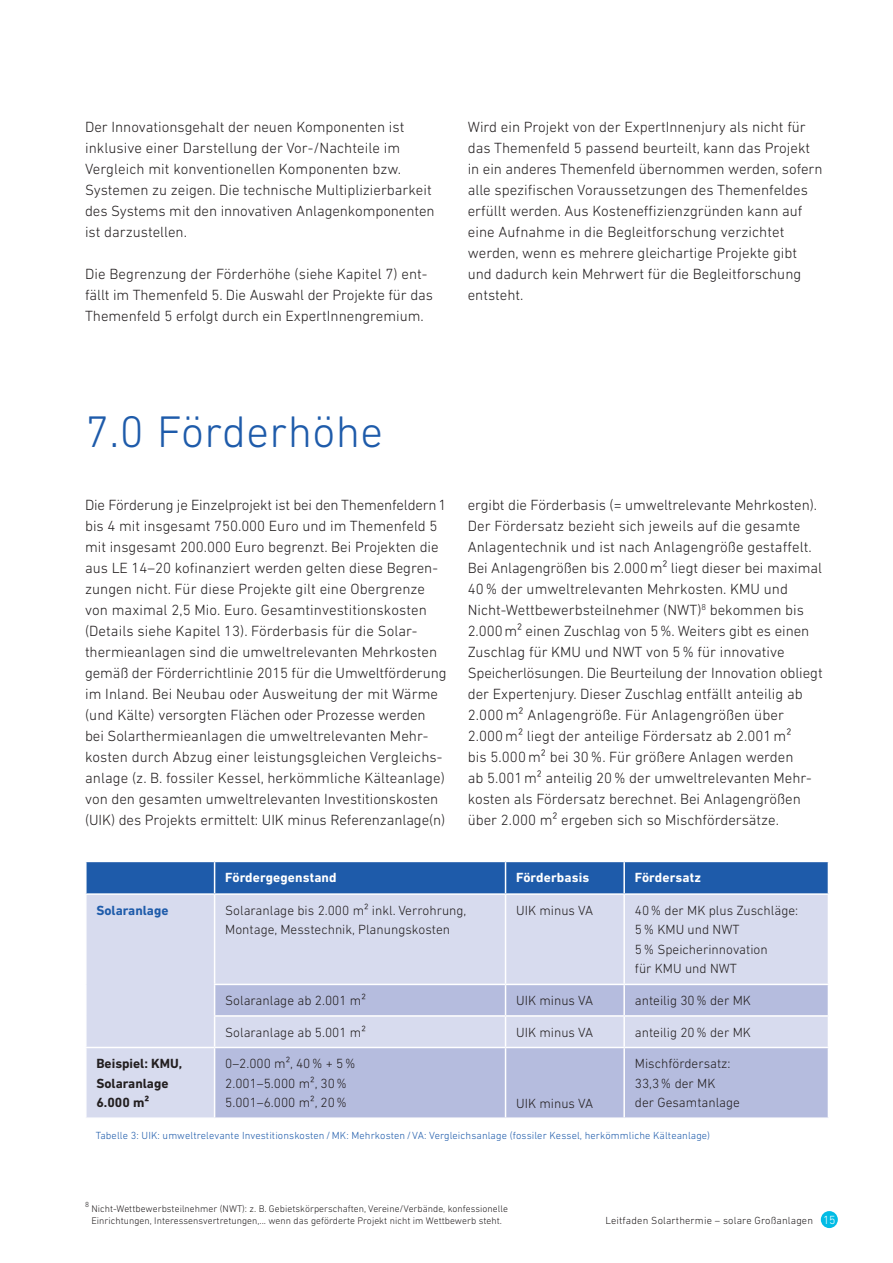
<style>
.page{position:relative;width:893px;height:1263px;background:#fff}
.page>*{position:absolute;margin:0;border:0;box-sizing:border-box;transform-origin:0 0}
.t1{font:300 45px "DIN Next LT Pro";letter-spacing:.01em;color:#1e5baa}
.t2{font:300 15px/21px "DIN Next LT Pro";color:#231f20}
.t3{font:300 13.5px/19.5px "DIN Next LT Pro";color:#231f20}
.t4{font:700 13.5px "DIN Next LT Pro";letter-spacing:.01em;color:#fff}
.t5{font:700 13.5px/19.5px "DIN Next LT Pro";color:#231f20}
.t6{font:700 13.5px "DIN Next LT Pro";color:#1e5baa}
.t7{font:300 10.5px "DIN Next LT Pro";letter-spacing:.01em;color:#1e5baa}
.t8{font:300 10.5px "DIN Next LT Pro";letter-spacing:.015em;color:#231f20}
.t9{font:300 9.75px/12px "DIN Next LT Pro";letter-spacing:.005em;color:#231f20}
.t10{font:300 7.5px "DIN Next LT Pro";color:#231f20}
.s1{font-size:12px;color:#fff}
</style>
<div class="page">
<div style="left:821px;top:1211px;width:17px;height:17px;background:#02bce5;border-radius:50%"></div>
<div style="left:87px;top:862px;width:741px;height:31px;background:#1e5baa"></div>
<div style="left:87px;top:895px;width:741px;height:222px;background:#d7dbee"></div>
<svg style="left:215px;top:985px;width:613px;height:132px;fill:#b5bcde"></svg>
<hr style="left:505px;top:862px;width:1px;height:31px;background:#fff">
<hr style="left:623px;top:862px;width:2px;height:31px;background:#fff">
<hr style="left:505px;top:895px;width:1px;height:89px;background:#fff">
<hr style="left:623px;top:895px;width:2px;height:89px;background:#fff">
<hr style="left:214px;top:984px;width:292px;height:1px;background:#fff">
<hr style="left:506px;top:984px;width:118px;height:1px;background:#fff">
<hr style="left:505px;top:985px;width:1px;height:30px;background:#fff">
<hr style="left:624px;top:984px;width:205px;height:1px;background:#fff">
<hr style="left:623px;top:985px;width:2px;height:30px;background:#fff">
<hr style="left:214px;top:1015px;width:292px;height:2px;background:#fff">
<hr style="left:506px;top:1015px;width:118px;height:2px;background:#fff">
<hr style="left:505px;top:1017px;width:1px;height:30px;background:#fff">
<hr style="left:624px;top:1015px;width:205px;height:2px;background:#fff">
<hr style="left:623px;top:1017px;width:2px;height:30px;background:#fff">
<hr style="left:214px;top:862px;width:1px;height:31px;background:#fff">
<hr style="left:214px;top:895px;width:1px;height:89px;background:#fff">
<hr style="left:214px;top:985px;width:1px;height:30px;background:#fff">
<hr style="left:214px;top:1017px;width:1px;height:30px;background:#fff">
<hr style="left:214px;top:1048px;width:1px;height:69px;background:#fff">
<hr style="left:85px;top:1047px;width:130px;height:1px;background:#fff">
<hr style="left:215px;top:1047px;width:291px;height:1px;background:#fff">
<hr style="left:506px;top:1047px;width:118px;height:1px;background:#fff">
<hr style="left:624px;top:1047px;width:205px;height:1px;background:#fff">
<hr style="left:505px;top:1048px;width:1px;height:69px;background:#fff">
<hr style="left:623px;top:1048px;width:2px;height:69px;background:#fff">
<p class="t2" style="left:85px;top:116px;width:351px">Der Innovationsgehalt der neuen Komponenten ist inklusive einer Darstellung der Vor-/Nachteile im Vergleich mit konventionellen Komponenten bzw.<br>Systemen zu zeigen. Die technische Multiplizierbarkeit des Systems mit den innovativen Anlagenkomponenten ist darzustellen.</p>
<p class="t2" style="left:85px;top:263px;width:350px">Die Begrenzung der Förderhöhe (siehe Kapitel 7) ent&shy;fällt im Themenfeld 5. Die Auswahl der Projekte für das<br>Themenfeld 5 erfolgt durch ein ExpertInnengremium.</p>
<p class="t2" style="left:468px;top:116px;width:356px">Wird ein Projekt von der ExpertInnenjury als nicht für das Themenfeld 5 passend beurteilt, kann das Projekt in ein anderes Themenfeld übernommen werden, sofern alle spezifischen Voraussetzungen des Themenfeldes erfüllt werden. Aus Kosteneffizienzgründen kann auf eine Aufnahme in die Begleitforschung verzichtet werden, wenn es mehrere gleichartige Projekte gibt und dadurch kein Mehrwert für die Begleitforschung entsteht.</p>
<h1 class="t1" style="left:85px;top:406px;width:300px">7.0 Förderhöhe</h1>
<p class="t2" style="left:85px;top:494px;width:363px">Die Förderung je Einzelprojekt ist bei den Themenfeldern1 bis 4 mit insgesamt 750.000 Euro und im Themenfeld 5 mit insgesamt 200.000 Euro begrenzt. Bei Projekten die aus LE 14–20 kofinanziert werden gelten diese Begren&shy;zungen nicht. Für diese Projekte gilt eine Obergrenze von maximal 2,5 Mio. Euro. Gesamtinvestitionskosten (Details siehe Kapitel 13). Förderbasis für die Solar&shy;thermieanlagen sind die umweltrelevanten Mehrkosten gemäß der Förderrichtlinie 2015 für die Umweltförderung im Inland. Bei Neubau oder Ausweitung der mit Wärme (und Kälte) versorgten Flächen oder Prozesse werden bei Solarthermieanlagen die umweltrelevanten Mehr&shy;kosten durch Abzug einer leistungsgleichen Vergleichs&shy;anlage (z. B. fossiler Kessel, herkömmliche Kälteanlage) von den gesamten umweltrelevanten Investitionskosten (UIK) des Projekts ermittelt: UIK minus Referenzanlage(n)</p>
<p class="t2" style="left:468px;top:494px;width:356px">ergibt die Förderbasis (= umweltrelevante Mehrkosten).<br>Der Fördersatz bezieht sich jeweils auf die gesamte Anlagentechnik und ist nach Anlagengröße gestaffelt.<br>Bei Anlagengrößen bis 2.000m² liegt dieser bei maximal 40% der umweltrelevanten Mehrkosten. KMU und Nicht-Wettbewerbsteilnehmer (NWT)<sup>8</sup> bekommen bis 2.000m² einen Zuschlag von 5%. Weiters gibt es einen Zuschlag für KMU und NWT von 5% für innovative Speicherlösungen. Die Beurteilung der Innovation obliegt der Expertenjury. Dieser Zuschlag entfällt anteilig ab 2.000 m² Anlagengröße. Für Anlagengrößen über 2.000m² liegt der anteilige Fördersatz ab 2.001m²<br>bis 5.000m² bei 30%. Für größere Anlagen werden<br>ab 5.001m² anteilig 20% der umweltrelevanten Mehr&shy;kosten als Fördersatz berechnet. Bei Anlagengrößen über 2.000 m² ergeben sich so Mischfördersätze.</p>
<p class="t4" style="left:225px;top:870px;width:113px">Fördergegenstand</p>
<p class="t4" style="left:516px;top:870px;width:75px">Förderbasis</p>
<p class="t4" style="left:635px;top:870px;width:68px">Fördersatz</p>
<p class="t6" style="left:96px;top:902px;width:74px">Solaranlage</p>
<p class="t3" style="left:225px;top:900px;width:243px">Solaranlage bis 2.000 m² inkl. Verrohrung,<br>Montage, Messtechnik, Planungskosten</p>
<p class="t3" style="left:516px;top:900px;width:78px">UIK minus VA</p>
<p class="t3" style="left:635px;top:900px;width:165px">40% der MK plus Zuschläge:<br>5% KMU und NWT<br>5% Speicherinnovation<br>für KMU und NWT</p>
<p class="t3" style="left:225px;top:991px;width:142px">Solaranlage ab 2.001 m²</p>
<p class="t3" style="left:516px;top:991px;width:78px">UIK minus VA</p>
<p class="t3" style="left:635px;top:991px;width:118px">anteilig 30% der MK</p>
<p class="t3" style="left:225px;top:1022px;width:142px">Solaranlage ab 5.001 m²</p>
<p class="t3" style="left:516px;top:1022px;width:78px">UIK minus VA</p>
<p class="t3" style="left:635px;top:1022px;width:118px">anteilig 20% der MK</p>
<p class="t5" style="left:96px;top:1054px;width:87px">Beispiel: KMU,<br>Solaranlage<br>6.000 m²</p>
<p class="t3" style="left:225px;top:1054px;width:132px">0–2.000 m², 40% + 5%<br>2.001–5.000 m², 30%<br>5.001–6.000 m², 20%</p>
<p class="t3" style="left:635px;top:1054px;width:107px">Mischfördersatz:<br>33,3% der MK<br>der Gesamtanlage</p>
<p class="t7" style="left:96px;top:1129px;width:616px">Tabelle 3: UIK: umweltrelevante Investitionskosten /MK: Mehrkosten /VA: Vergleichsanlage (fossiler Kessel, herkömmliche Kälteanlage)</p>
<p class="t3" style="left:516px;top:1093px;width:78px">UIK minus VA</p>
<p class="t10" style="left:85px;top:1200px;width:5px">8</p>
<p class="t9" style="left:91px;top:1202px;width:418px">Nicht-Wettbewerbsteilnehmer (NWT): z. B. Gebietskörperschaften, Vereine/Verbände, konfessionelle<br>Einrichtungen, Interessensvertretungen,... wenn das geförderte Projekt nicht im Wettbewerb steht.</p>
<p class="t8" style="left:605px;top:1214px;width:232px">Leitfaden Solarthermie – solare Großanlagen <span class="s1">15</span></p>
</div>
